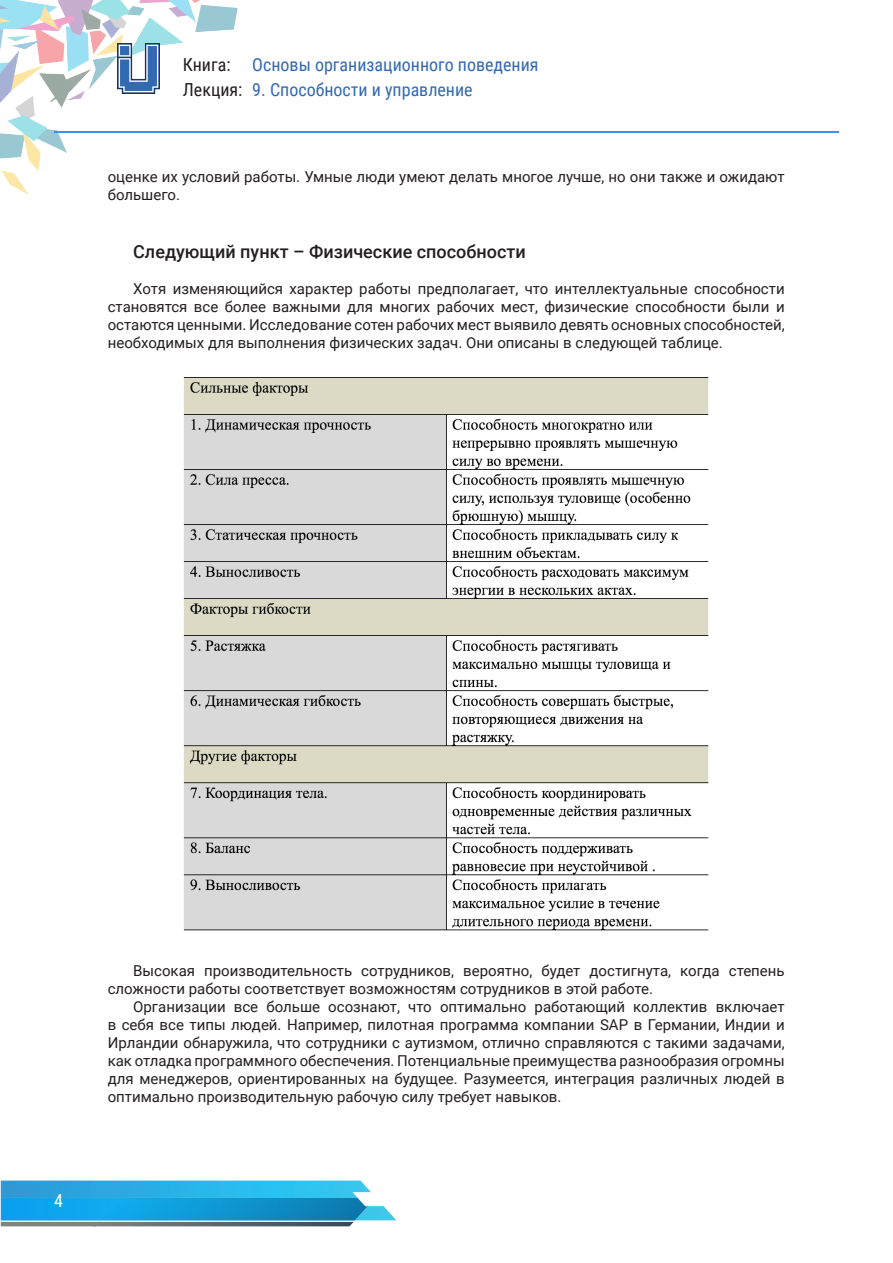
<style>
.page{position:relative;width:893px;height:1263px;background:#fff}
.page>*{position:absolute;margin:0;border:0;box-sizing:border-box;transform-origin:0 0}
.t1{font:18px "Roboto Condensed";color:#3269b1}
.t2{font:500 18px "Roboto";color:#231f20}
.t3{font:18px/25.5px "Roboto Condensed";color:#231f20}
.t4{font:18px "Roboto Condensed";color:#fff}
.t5{font:15px/18px "Roboto";color:#231f20}
</style>
<div class="page">
<svg style="left:1px;top:1180px;width:395px;height:46px;background:#5bb6d9"></svg>
<img style="left:1px;top:1198px;width:367px;height:22px">
<img style="left:0;top:0;width:302px;height:195px">
<img style="left:118px;top:44px;width:41px;height:49px">
<hr style="left:54px;top:131px;width:785px;height:1px;background:#3b91e8">
<img style="left:183px;top:377px;width:526px;height:554px">
<p class="t3" style="left:183px;top:51px;width:61px">Книга:<br>Лекция:</p>
<p class="t1" style="left:252px;top:52px;width:288px">Основы организационного поведения</p>
<p class="t1" style="left:252px;top:77px;width:222px">9. Способности и управление</p>
<p class="t5" style="left:108px;top:167px;width:678px">оценке их условий работы. Умные люди умеют делать многое лучше, но они также и ожидают большего.</p>
<p class="t2" style="left:133px;top:239px;width:394px">Следующий пункт – Физические способности</p>
<p class="t5" style="left:108px;top:279px;width:678px;text-align:justify;text-indent:26px">Хотя изменяющийся характер работы предполагает, что интеллектуальные способности становятся все более важными для многих рабочих мест, физические способности были и остаются ценными. Исследование сотен рабочих мест выявило девять основных способностей, необходимых для выполнения физических задач. Они описаны в следующей таблице.</p>
<p class="t4" style="left:54px;top:1188px;width:10px">4</p>
<p class="t5" style="left:108px;top:961px;width:678px;text-indent:26px">Высокая производительность сотрудников, вероятно, будет достигнута, когда степень сложности работы соответствует возможностям сотрудников в этой работе.</p>
<p class="t5" style="left:108px;top:997px;width:678px;text-align:justify;text-indent:26px">Организации все больше осознают, что оптимально работающий коллектив включает в себя все типы людей. Например, пилотная программа компании SAP в Германии, Индии и Ирландии обнаружила, что сотрудники с аутизмом, отлично справляются с такими задачами, как отладка программного обеспечения. Потенциальные преимущества разнообразия огромны для менеджеров, ориентированных на будущее. Разумеется, интеграция различных людей в оптимально производительную рабочую силу требует навыков.</p>
</div>
